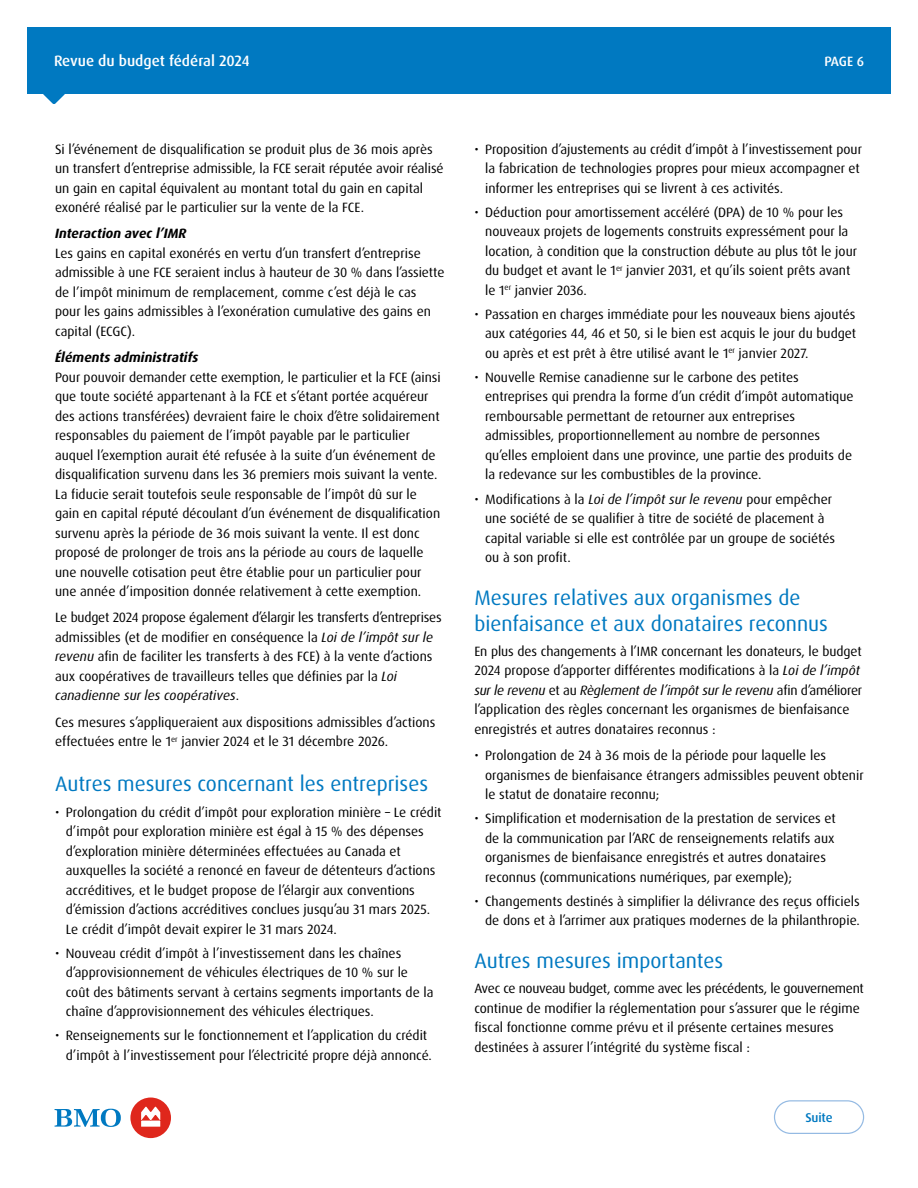
<style>
.page{position:relative;width:918px;height:1188px;background:#fff}
.page>*{position:absolute;margin:0;border:0;box-sizing:border-box;transform-origin:0 0}
.Section_Headline_H32{font:21px/25.5px "Dax Pro";color:#0079c1}
.t1{font:500 15px "Dax Pro";color:#fff}
.Body_Copy{font:13.5px/19.5px "Dax Pro";color:#000}
.Subhead_italic_H5{font:italic 700 13.5px "Dax Pro";color:#000}
.t2{font:500 13.5px "Dax Pro";color:#fff}
.t3{font:500 12.75px "Dax OT";letter-spacing:-.01em;color:#0079c1}
.s1{font-style:italic}
</style>
<div class="page">
<div style="left:27px;top:27px;width:864px;height:67px;background:#0079c1"></div>
<svg style="left:774px;top:1100px;width:90px;height:34px"></svg>
<svg style="left:55px;top:1109px;width:66px;height:18px"></svg>
<div style="left:130px;top:1098px;width:41px;height:40px;background:#df271c;border-radius:50%"></div>
<svg style="left:141px;top:1107px;width:19px;height:20px"></svg>
<svg style="left:43px;top:94px;width:22px;height:10px"></svg>
<p class="t1" style="left:54px;top:51px;width:197px">Revue du budget fédéral 2024</p>
<p class="Body_Copy" style="left:55px;top:139px;width:390px">Si l’événement de disqualification se produit plus de 36 mois après un transfert d’entreprise admissible, la FCE serait réputée avoir réalisé un gain en capital équivalent au montant total du gain en capital exonéré réalisé par le particulier sur la vente de la FCE.</p>
<h5 class="Subhead_italic_H5" style="left:55px;top:225px;width:133px">Interaction avec l’IMR</h5>
<p class="Body_Copy" style="left:55px;top:244px;width:391px">Les gains en capital exonérés en vertu d’un transfert d’entreprise admissible à une FCE seraient inclus à hauteur de 30 % dans l’assiette de l’impôt minimum de remplacement, comme c’est déjà le cas pour les gains admissibles à l’exonération cumulative des gains en capital (ECGC).</p>
<h5 class="Subhead_italic_H5" style="left:55px;top:349px;width:145px">Éléments administratifs</h5>
<p class="Body_Copy" style="left:55px;top:367px;width:387px">Pour pouvoir demander cette exemption, le particulier et la FCE (ainsi que toute société appartenant à la FCE et s’étant portée acquéreur des actions transférées) devraient faire le choix d’être solidairement responsables du paiement de l’impôt payable par le particulier auquel l’exemption aurait été refusée à la suite d’un événement de disqualification survenu dans les 36 premiers mois suivant la vente.<br>La fiducie serait toutefois seule responsable de l’impôt dû sur le gain en capital réputé découlant d’un événement de disqualification survenu après la période de 36 mois suivant la vente. Il est donc proposé de prolonger de trois ans la période au cours de laquelle une nouvelle cotisation peut être établie pour un particulier pour une année d’imposition donnée relativement à cette exemption.</p>
<p class="Body_Copy" style="left:55px;top:608px;width:388px">Le budget 2024 propose également d’élargir les transferts d’entreprises admissibles (et de modifier en conséquence la <span class="s1">Loi de l’impôt sur le revenu</span> afin de faciliter les transferts à des FCE) à la vente d’actions aux coopératives de travailleurs telles que définies par la <span class="s1">Loi canadienne sur les coopératives</span>.</p>
<p class="Body_Copy" style="left:55px;top:712px;width:382px">Ces mesures s’appliqueraient aux dispositions admissibles d’actions effectuées entre le 1<sup>er</sup> janvier 2024 et le 31 décembre 2026.</p>
<h3 class="Section_Headline_H32" style="left:55px;top:771px;width:375px">Autres mesures concernant les entreprises</h3>
<p class="Body_Copy" style="left:66px;top:802px;width:377px;text-indent:-11px">• Prolongation du crédit d’impôt pour exploration minière – Le crédit d’impôt pour exploration minière est égal à 15 % des dépenses d’exploration minière déterminées effectuées au Canada et auxquelles la société a renoncé en faveur de détenteurs d’actions accréditives, et le budget propose de l’élargir aux conventions d’émission d’actions accréditives conclues jusqu’au 31 mars 2025.<br>Le crédit d’impôt devait expirer le 31 mars 2024.</p>
<p class="Body_Copy" style="left:66px;top:943px;width:369px;text-indent:-11px">• Nouveau crédit d’impôt à l’investissement dans les chaînes d’approvisionnement de véhicules électriques de 10 % sur le coût des bâtiments servant à certains segments importants de la chaîne d’approvisionnement des véhicules électriques.</p>
<p class="Body_Copy" style="left:66px;top:1026px;width:368px;text-indent:-11px">• Renseignements sur le fonctionnement et l’application du crédit d’impôt à l’investissement pour l’électricité propre déjà annoncé.</p>
<p class="t2" style="left:824px;top:53px;width:41px">PAGE 6</p>
<p class="Body_Copy" style="left:485px;top:139px;width:378px;text-indent:-11px">• Proposition d’ajustements au crédit d’impôt à l’investissement pour la fabrication de technologies propres pour mieux accompagner et informer les entreprises qui se livrent à ces activités.</p>
<p class="Body_Copy" style="left:485px;top:202px;width:374px;text-indent:-11px">• Déduction pour amortissement accéléré (DPA) de 10 % pour les nouveaux projets de logements construits expressément pour la location, à condition que la construction débute au plus tôt le jour du budget et avant le 1<sup>er</sup> janvier 2031, et qu’ils soient prêts avant le 1<sup>er</sup> janvier 2036.</p>
<p class="Body_Copy" style="left:485px;top:305px;width:373px;text-align:justify;text-indent:-11px">• Passation en charges immédiate pour les nouveaux biens ajoutés aux catégories 44, 46 et 50, si le bien est acquis le jour du budget ou après et est prêt à être utilisé avant le 1<sup>er</sup> janvier 2027.</p>
<p class="Body_Copy" style="left:485px;top:368px;width:370px;text-indent:-11px">• Nouvelle Remise canadienne sur le carbone des petites entreprises qui prendra la forme d’un crédit d’impôt automatique remboursable permettant de retourner aux entreprises admissibles, proportionnellement au nombre de personnes qu’elles emploient dans une province, une partie des produits de la redevance sur les combustibles de la province.</p>
<p class="Body_Copy" style="left:485px;top:489px;width:351px;text-indent:-11px">• Modifications à la <span class="s1">Loi de l’impôt sur le revenu</span> pour empêcher une société de se qualifier à titre de société de placement à capital variable si elle est contrôlée par un groupe de sociétés ou à son profit.</p>
<h3 class="Section_Headline_H32" style="left:474px;top:585px;width:355px">Mesures relatives aux organismes de bienfaisance et aux donataires reconnus</h3>
<p class="Body_Copy" style="left:474px;top:641px;width:389px">En plus des changements à l’IMR concernant les donateurs, le budget 2024 propose d’apporter différentes modifications à la <span class="s1">Loi de l’impôt sur le revenu</span> et au <span class="s1">Règlement de l’impôt sur le revenu</span> afin d’améliorer l’application des règles concernant les organismes de bienfaisance enregistrés et autres donataires reconnus :</p>
<p class="Body_Copy" style="left:485px;top:746px;width:380px;text-indent:-11px">• Prolongation de 24 à 36 mois de la période pour laquelle les organismes de bienfaisance étrangers admissibles peuvent obtenir le statut de donataire reconnu;</p>
<p class="Body_Copy" style="left:485px;top:809px;width:352px;text-indent:-11px">• Simplification et modernisation de la prestation de services et de la communication par l’ARC de renseignements relatifs aux organismes de bienfaisance enregistrés et autres donataires reconnus (communications numériques, par exemple);</p>
<p class="Body_Copy" style="left:474px;top:891px;width:387px;text-align:right">• Changements destinés à simplifier la délivrance des reçus officiels de dons et à l’arrimer aux pratiques modernes de la philanthropie.</p>
<h3 class="Section_Headline_H32" style="left:474px;top:948px;width:251px">Autres mesures importantes</h3>
<p class="Body_Copy" style="left:474px;top:979px;width:391px">Avec ce nouveau budget, comme avec les précédents, le gouvernement continue de modifier la réglementation pour s’assurer que le régime fiscal fonctionne comme prévu et il présente certaines mesures destinées à assurer l’intégrité du système fiscal :</p>
<p class="t3" style="left:805px;top:1109px;width:29px">Suite</p>
</div>
